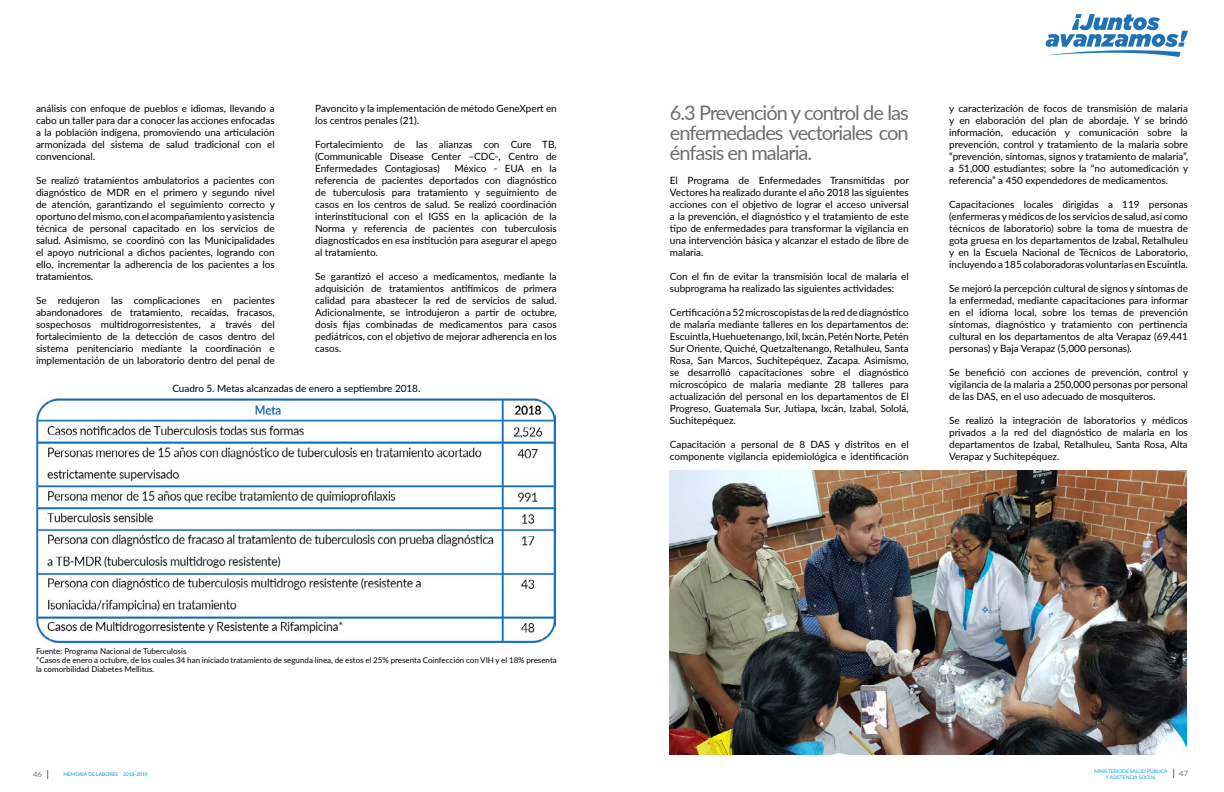
<style>
.page{position:relative;width:1224px;height:792px;background:#fff}
.page>*{position:absolute;margin:0;border:0;box-sizing:border-box;transform-origin:0 0}
.t1{font:20px/20px "Lato";letter-spacing:-.05em;color:#6d6e71;text-align:justify}
.t2{font:10px/12px "Lato";letter-spacing:-.005em;color:#000;text-align:justify}
.t3{font:8px/9px "Lato";color:#000}
.t4{font:7.4px "Lato";color:#6d6e71}
.t5{font:5px "Lato";letter-spacing:-.005em;color:#00a9e0}
.t6{font:5px "Lato";letter-spacing:-.005em;color:#0098d7}
</style>
<div class="page">
<svg style="left:1045px;top:14px;width:143px;height:43px"></svg>
<img style="left:37px;top:398px;width:519px;height:245px">
<img style="left:670px;top:471px;width:517px;height:284px">
<p class="t2" style="left:36px;top:102px;width:240px">análisis con enfoque de pueblos e idiomas, llevando a cabo un taller para dar a conocer las acciones enfocadas a la población indígena, promoviendo una articulación armonizada del sistema de salud tradicional con el convencional.</p>
<p class="t2" style="left:36px;top:174px;width:241px">Se realizó tratamientos ambulatorios a pacientes con diagnóstico de MDR en el primero y segundo nivel de atención, garantizando el seguimiento correcto y oportuno del mismo, con el acompañamiento y asistencia técnica de personal capacitado en los servicios de salud. Asimismo, se coordinó con las Municipalidades el apoyo nutricional a dichos pacientes, logrando con ello, incrementar la adherencia de los pacientes a los tratamientos.</p>
<p class="t2" style="left:36px;top:294px;width:240px">Se redujeron las complicaciones en pacientes abandonadores de tratamiento, recaídas, fracasos, sospechosos multidrogorresistentes, a través del fortalecimiento de la detección de casos dentro del sistema penitenciario mediante la coordinación e implementación de un laboratorio dentro del penal de</p>
<p class="t2" style="left:315px;top:102px;width:243px">Pavoncito y la implementación de método GeneXpert en los centros penales (21).</p>
<p class="t2" style="left:315px;top:138px;width:243px">Fortalecimiento de las alianzas con Cure TB, (Communicable Disease Center –CDC-, Centro de Enfermedades Contagiosas)</p>
<p class="t2" style="left:315px;top:162px;width:243px;text-indent:139px">México - EUA en la referencia de pacientes deportados con diagnóstico de tuberculosis para tratamiento y seguimiento de casos en los centros de salud. Se realizó coordinación interinstitucional con el IGSS en la aplicación de la Norma y referencia de pacientes con tuberculosis diagnosticados en esa institución para asegurar el apego al tratamiento.</p>
<p class="t2" style="left:315px;top:270px;width:243px">Se garantizó el acceso a medicamentos, mediante la adquisición de tratamientos antifímicos de primera calidad para abastecer la red de servicios de salud.<br>Adicionalmente, se introdujeron a partir de octubre, dosis fijas combinadas de medicamentos para casos pediátricos, con el objetivo de mejorar adherencia en los casos.</p>
<p class="t2" style="left:172px;top:382px;width:249px">Cuadro 5. Metas alcanzadas de enero a septiembre 2018.</p>
<p class="t3" style="left:36px;top:646px;width:522px">Fuente: Programa Nacional de Tuberculosis<br>*Casos de enero a octubre, de los cuales 34 han iniciado tratamiento de segunda línea, de estos el 25% presenta Coinfección con VIH y el 18% presenta la comorbilidad Diabetes Mellitus.</p>
<h1 class="t1" style="left:670px;top:102px;width:240px">6.3 Prevención y control de las enfermedades vectoriales con énfasis en malaria.</h1>
<p class="t2" style="left:670px;top:174px;width:241px">El Programa de Enfermedades Transmitidas por Vectores ha realizado durante el año 2018 las siguientes acciones con el objetivo de lograr el acceso universal a la prevención, el diagnóstico y el tratamiento de este tipo de enfermedades para transformar la vigilancia en una intervención básica y alcanzar el estado de libre de malaria.</p>
<p class="t2" style="left:670px;top:270px;width:240px">Con el fin de evitar la transmisión local de malaria el subprograma ha realizado las siguientes actividades:</p>
<p class="t2" style="left:670px;top:306px;width:240px">Certificación a 52 microscopistas de la red de diagnóstico de malaria mediante talleres en los departamentos de:<br>Escuintla, Huehuetenango, Ixil, Ixcán, Petén Norte, Petén Sur Oriente, Quiché, Quetzaltenango, Retalhuleu, Santa Rosa, San Marcos, Suchitepéquez, Zacapa. Asimismo, se desarrolló capacitaciones sobre el diagnóstico microscópico de malaria mediante 28 talleres para actualización del personal en los departamentos de El Progreso, Guatemala Sur, Jutiapa, Ixcán, Izabal, Sololá, Suchitepéquez.</p>
<p class="t2" style="left:670px;top:438px;width:240px">Capacitación a personal de 8 DAS y distritos en el componente vigilancia epidemiológica e identificación</p>
<p class="t2" style="left:949px;top:102px;width:241px">y caracterización de focos de transmisión de malaria y en elaboración del plan de abordaje. Y se brindó información, educación y comunicación sobre la prevención, control y tratamiento de la malaria sobre “prevención, síntomas, signos y tratamiento de malaria”, a 51,000 estudiantes; sobre la “no automedicación y referencia” a 450 expendedores de medicamentos.</p>
<p class="t2" style="left:949px;top:198px;width:240px">Capacitaciones locales dirigidas a 119 personas (enfermeras y médicos de los servicios de salud, así como técnicos de laboratorio) sobre la toma de muestra de gota gruesa en los departamentos de Izabal, Retalhuleu y en la Escuela Nacional de Técnicos de Laboratorio, incluyendo a 185 colaboradoras voluntarias en Escuintla.</p>
<p class="t2" style="left:949px;top:282px;width:240px">Se mejoró la percepción cultural de signos y síntomas de la enfermedad, mediante capacitaciones para informar en el idioma local, sobre los temas de prevención síntomas, diagnóstico y tratamiento con pertinencia cultural en los departamentos de alta Verapaz (69,441 personas) y Baja Verapaz (5,000 personas).</p>
<p class="t2" style="left:949px;top:366px;width:241px">Se benefició con acciones de prevención, control y vigilancia de la malaria a 250,000 personas por personal de las DAS, en el uso adecuado de mosquiteros.</p>
<p class="t2" style="left:949px;top:414px;width:240px">Se realizó la integración de laboratorios y médicos privados a la red del diagnóstico de malaria en los departamentos de Izabal, Retalhuleu, Santa Rosa, Alta Verapaz y Suchitepéquez.</p>
<p class="t5" style="left:1094px;top:767px;width:75px">MINISTERIODE SALUD PÚBLICA</p>
<p class="t4" style="left:33px;top:769px;width:10px">46</p>
<p class="t5" style="left:1106px;top:773px;width:52px">Y ASISTENCIA SOCIAL</p>
<p class="t6" style="left:63px;top:771px;width:86px">MEMORIA DE LABORES 2018-2019</p>
<p class="t4" style="left:1179px;top:768px;width:10px">47</p>
</div>
